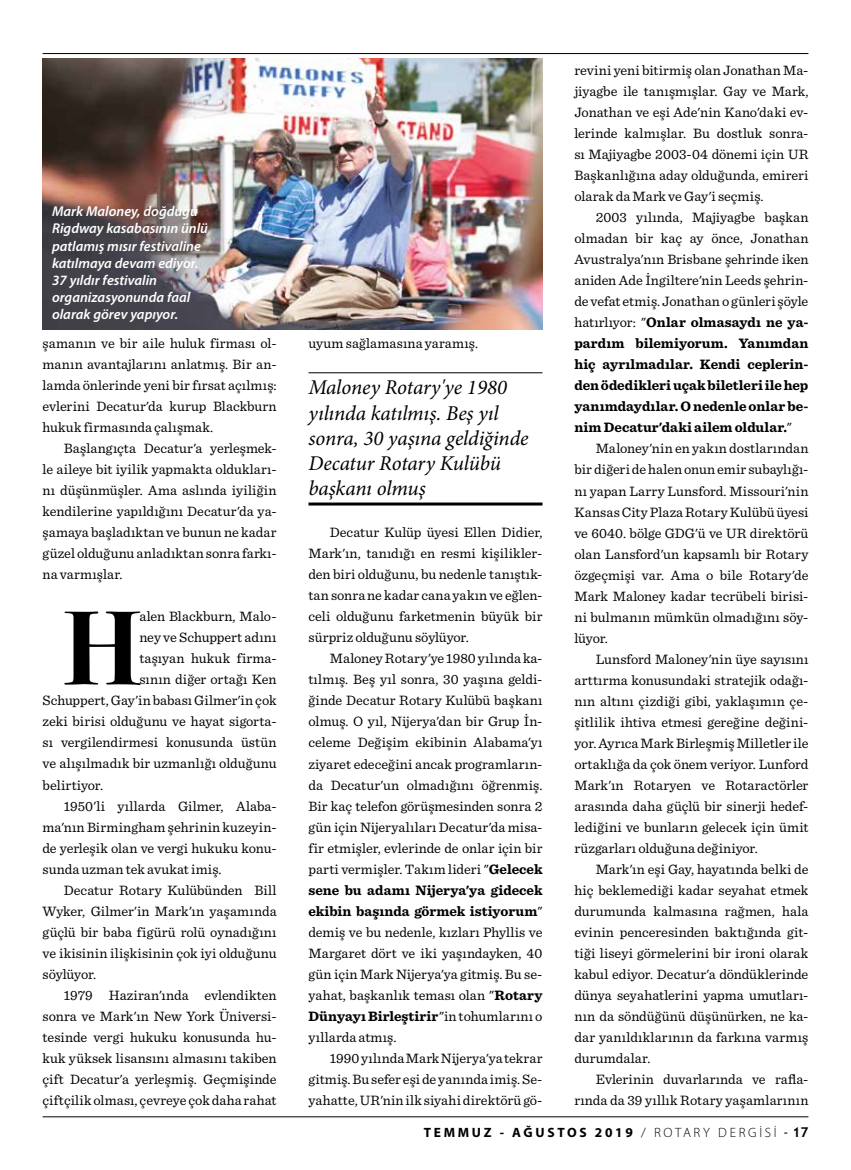
<style>
.page{position:relative;width:851px;height:1170px;background:#fff}
.page>*{position:absolute;margin:0;border:0;box-sizing:border-box;transform-origin:0 0}
.t1{font:700 105.3px "Bodoni Svty Two ITCTT";color:#000}
.t2{font:italic 21px/25.2px "Minion Pro";letter-spacing:-.005em;color:#000}
.t3{font:14.25px/21px "Sentinel";letter-spacing:.005em;color:#000;text-align:justify}
.t4{font:italic 600 14.25px/17.1px "Myriad Pro";color:#fff}
.t5{font:700 13.5px "Myriad Pro";letter-spacing:.2em;color:#000}
.s1{font-weight:700}
.s2{font-weight:300}
.s3{font-family:"Trebuchet MS";font-weight:400}
.s4{font-family:"Trebuchet MS"}
</style>
<div class="page">
<hr style="left:308px;top:372px;width:234px;height:1px;background:#000">
<hr style="left:308px;top:502px;width:234px;height:3px;background:#000">
<img style="left:43px;top:58px;width:499px;height:272px">
<hr style="left:43px;top:53px;width:765px;height:1px;background:#000">
<hr style="left:43px;top:1116px;width:765px;height:1px;background:#000">
<p class="t4" style="left:52px;top:202px;width:157px">Mark Maloney, doğduğu<br>Rigdway kasabasının ünlü patlamış mısır festivaline katılmaya devam ediyor.<br>37 yıldır festivalin organizasyonunda faal olarak görev yapıyor.</p>
<p class="t3" style="left:43px;top:332px;width:235px">şamanın ve bir aile huluk firması ol&shy;manın avantajlarını anlatmış. Bir an&shy;lamda önlerinde yeni bir fırsat açılmış: evlerini Decatur'da kurup Blackburn hukuk firmasında çalışmak.</p>
<p class="t3" style="left:43px;top:437px;width:235px;text-indent:21px">Başlangıçta Decatur'a yerleşmek&shy;le aileye bit iyilik yapmakta oldukları&shy;nı düşünmüşler. Ama aslında iyiliğin kendilerine yapıldığını Decatur'da ya&shy;şamaya başladıktan ve bunun ne kadar güzel olduğunu anladıktan sonra farkı&shy;na varmışlar.</p>
<h1 class="t1" style="left:64px;top:561px;width:78px">H</h1>
<p class="t3" style="left:139px;top:605px;width:139px">alen Blackburn, Malo-</p>
<p class="t3" style="left:139px;top:626px;width:139px">ney ve Schuppert adını</p>
<p class="t3" style="left:139px;top:647px;width:139px">taşıyan hukuk firma-</p>
<p class="t3" style="left:139px;top:668px;width:139px">sının diğer ortağı Ken</p>
<p class="t3" style="left:43px;top:689px;width:235px">Schuppert, Gay'in babası Gilmer'in çok</p>
<p class="t3" style="left:43px;top:710px;width:235px">zeki birisi olduğunu ve hayat sigorta-</p>
<p class="t3" style="left:43px;top:731px;width:235px">sı vergilendirmesi konusunda üstün</p>
<p class="t3" style="left:43px;top:752px;width:235px">ve alışılmadık bir uzmanlığı olduğunu</p>
<p class="t3" style="left:43px;top:773px;width:62px">belirtiyor.</p>
<p class="t3" style="left:64px;top:794px;width:214px">1950'li yıllarda Gilmer, Alaba-</p>
<p class="t3" style="left:43px;top:815px;width:235px">ma'nın Birmingham şehrinin kuzeyin-</p>
<p class="t3" style="left:43px;top:836px;width:235px">de yerleşik olan ve vergi hukuku konu-</p>
<p class="t3" style="left:43px;top:857px;width:180px">sunda uzman tek avukat imiş.</p>
<p class="t3" style="left:64px;top:878px;width:214px">Decatur Rotary Kulübünden Bill</p>
<p class="t3" style="left:43px;top:899px;width:235px">Wyker, Gilmer'in Mark'ın yaşamında</p>
<p class="t3" style="left:43px;top:920px;width:235px">güçlü bir baba figürü rolü oynadığını</p>
<p class="t3" style="left:43px;top:941px;width:235px">ve ikisinin ilişkisinin çok iyi olduğunu</p>
<p class="t3" style="left:43px;top:962px;width:55px">söylüyor.</p>
<p class="t3" style="left:64px;top:983px;width:214px">1979 Haziran'ında evlendikten</p>
<p class="t3" style="left:43px;top:1004px;width:235px">sonra ve Mark'ın New York Üniversi-</p>
<p class="t3" style="left:43px;top:1025px;width:235px">tesinde vergi hukuku konusunda hu-</p>
<p class="t3" style="left:43px;top:1046px;width:235px">kuk yüksek lisansını almasını takiben</p>
<p class="t3" style="left:43px;top:1067px;width:235px">çift Decatur'a yerleşmiş. Geçmişinde</p>
<p class="t3" style="left:43px;top:1088px;width:235px">çiftçilik olması, çevreye çok daha rahat</p>
<p class="t3" style="left:308px;top:332px;width:171px">uyum sağlamasına yaramış.</p>
<h2 class="t2" style="left:308px;top:375px;width:222px">Maloney Rotary'ye 1980 yılında katılmış. Beş yıl sonra, 30 yaşına geldiğinde<br>Decatur Rotary Kulübü başkanı olmuş</h2>
<p class="t3" style="left:308px;top:521px;width:235px;text-indent:21px">Decatur Kulüp üyesi Ellen Didier, Mark'ın, tanıdığı en resmi kişilikler&shy;den biri olduğunu, bu nedenle tanıştık&shy;tan sonra ne kadar cana yakın ve eğlen&shy;celi olduğunu farketmenin büyük bir sürpriz olduğunu söylüyor.</p>
<p class="t3" style="left:308px;top:647px;width:235px;text-indent:21px">Maloney Rotary'ye 1980 yılında ka&shy;tılmış. Beş yıl sonra, 30 yaşına geldi&shy;ğinde Decatur Rotary Kulübü başkanı olmuş. O yıl, Nijerya'dan bir Grup İn&shy;celeme Değişim ekibinin Alabama'yı ziyaret edeceğini ancak programların&shy;da Decatur'un olmadığını öğrenmiş.<br>Bir kaç telefon görüşmesinden sonra 2 gün için Nijeryalıları Decatur'da misa&shy;fir etmişler, evlerinde de onlar için bir parti vermişler. Takım lideri "<span class="s1">Gelecek sene bu adamı Nijerya'ya gidecek ekibin başında görmek istiyorum</span>" demiş ve bu nedenle, kızları Phyllis ve Margaret dört ve iki yaşındayken, 40 gün için Mark Nijerya'ya gitmiş. Bu se&shy;yahat, başkanlık teması olan "<span class="s1">Rotary Dünyayı Birleştirir</span>"in tohumlarını o yıllarda atmış.</p>
<p class="t3" style="left:308px;top:1046px;width:235px;text-indent:21px">1990 yılında Mark Nijerya'ya tekrar gitmiş. Bu sefer eşi de yanında imiş. Se&shy;yahatte, UR'nin ilk siyahi direktörü gö-</p>
<p class="t3" style="left:574px;top:59px;width:235px">revini yeni bitirmiş olan Jonathan Ma&shy;jiyagbe ile tanışmışlar. Gay ve Mark, Jonathan ve eşi Ade'nin Kano'daki ev&shy;lerinde kalmışlar. Bu dostluk sonra&shy;sı Majiyagbe 2003-04 dönemi için UR Başkanlığına aday olduğunda, emireri olarak da Mark ve Gay'i seçmiş.</p>
<p class="t3" style="left:574px;top:206px;width:235px;text-indent:21px">2003 yılında, Majiyagbe başkan olmadan bir kaç ay önce, Jonathan Avustralya'nın Brisbane şehrinde iken aniden Ade İngiltere'nin Leeds şehrin&shy;de vefat etmiş. Jonathan o günleri şöyle hatırlıyor: "<span class="s1">Onlar olmasaydı ne ya&shy;pardım bilemiyorum. Yanımdan hiç ayrılmadılar. Kendi ceplerin&shy;den ödedikleri uçak biletleri ile hep yanımdaydılar. O nedenle onlar be&shy;nim Decatur'daki ailem oldular.</span>"</p>
<p class="t3" style="left:574px;top:437px;width:235px;text-indent:21px">Maloney'nin en yakın dostlarından bir diğeri de halen onun emir subaylığı&shy;nı yapan Larry Lunsford. Missouri'nin Kansas City Plaza Rotary Kulübü üyesi ve 6040. bölge GDG'ü ve UR direktörü olan Lansford'un kapsamlı bir Rotary özgeçmişi var. Ama o bile Rotary'de Mark Maloney kadar tecrübeli birisi&shy;ni bulmanın mümkün olmadığını söy&shy;lüyor.</p>
<p class="t3" style="left:574px;top:647px;width:235px;text-indent:21px">Lunsford Maloney'nin üye sayısını arttırma konusundaki stratejik odağı&shy;nın altını çizdiği gibi, yaklaşımın çe&shy;şitlilik ihtiva etmesi gereğine değini&shy;yor. Ayrıca Mark Birleşmiş Milletler ile ortaklığa da çok önem veriyor. Lunford Mark'ın Rotaryen ve Rotaractörler arasında daha güçlü bir sinerji hedef&shy;lediğini ve bunların gelecek için ümit rüzgarları olduğuna değiniyor.</p>
<p class="t3" style="left:574px;top:857px;width:235px;text-indent:21px">Mark'ın eşi Gay, hayatında belki de hiç beklemediği kadar seyahat etmek durumunda kalmasına rağmen, hala evinin penceresinden baktığında git&shy;tiği liseyi görmelerini bir ironi olarak kabul ediyor. Decatur'a döndüklerinde dünya seyahatlerini yapma umutları&shy;nın da söndüğünü düşünürken, ne ka&shy;dar yanıldıklarının da farkına varmış durumdalar.</p>
<p class="t3" style="left:574px;top:1067px;width:235px;text-align:right">Evlerinin duvarlarında ve rafla&shy;rında da 39 yıllık Rotary yaşamlarının</p>
<p class="t5" style="left:423px;top:1123px;width:386px">TEMMUZ - AĞUSTOS 2019 <span class="s2">/ ROTARY DERGİSİ</span> <span class="s3">-</span> <span class="s4">17</span></p>
</div>
